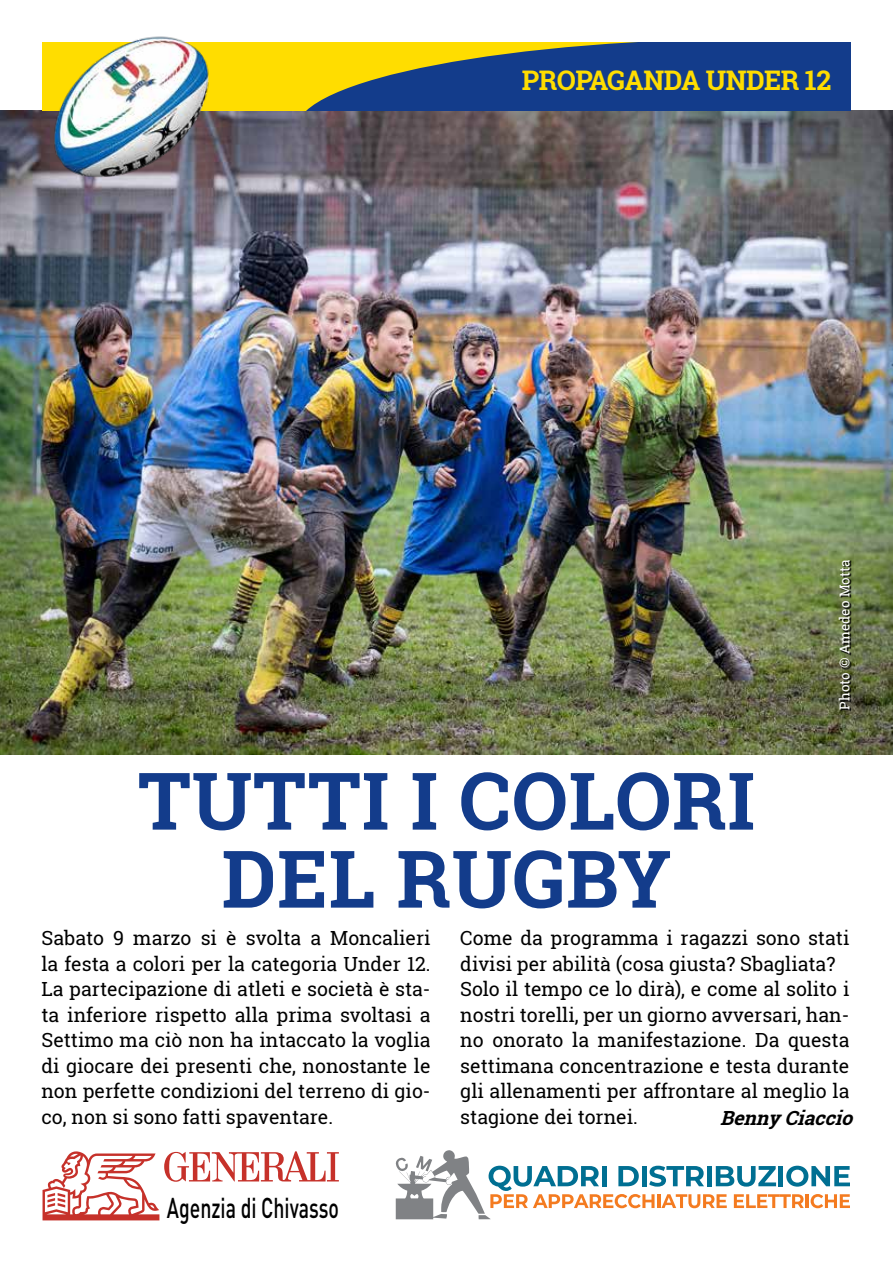
<style>
.page{position:relative;width:893px;height:1263px;background:#fff}
.page>*{position:absolute;margin:0;border:0;box-sizing:border-box;transform-origin:0 0}
.t1{font:700 79.5px/78px "Roboto Slab";letter-spacing:.01em;color:#133c8b;text-align:center}
.t2{font:500 28.35px "DIN Pro";color:#000;scale:.69 1}
.t3{font:700 27px "Roboto Slab";letter-spacing:-.02em;color:#fd0}
.t4{font:19.5px/25.5px "Roboto Slab";color:#000;text-align:justify}
.t5{font:italic 700 19.5px "Roboto Slab";color:#000}
.t6{font:13.5px "Roboto Slab";letter-spacing:.01em;color:#fff}
</style>
<div class="page">
<img style="left:0;top:111px;width:893px;height:644px">
<svg style="left:396px;top:1150px;width:454px;height:69px"></svg>
<svg style="left:43px;top:1151px;width:296px;height:69px"></svg>
<div style="left:43px;top:43px;width:807px;height:68px;background:#fd0"></div>
<svg style="left:306px;top:43px;width:544px;height:68px"></svg>
<img style="left:49px;top:36px;width:168px;height:155px">
<svg style="left:840px;top:561px;width:12px;height:151px;background:#4a5332"></svg>
<h3 class="t3" style="left:522px;top:61px;width:311px">PROPAGANDA UNDER 12</h3>
<h1 class="t1" style="left:138px;top:761px;width:619px">TUTTI I COLORI<br>DEL RUGBY</h1>
<p class="t6" style="left:835px;top:710px;width:152px;rotate:-90deg">Photo © Amedeo Motta</p>
<p class="t4" style="left:41px;top:925px;width:391px">Sabato 9 marzo si è svolta a Moncalieri la festa a colori per la categoria Under 12.<br>La partecipazione di atleti e società è sta&shy;ta inferiore rispetto alla prima svoltasi a Settimo ma ciò non ha intaccato la voglia di giocare dei presenti che, nonostante le non perfette condizioni del terreno di gio&shy;co, non si sono fatti spaventare.</p>
<p class="t4" style="left:460px;top:925px;width:391px;text-align:left">Come da programma i ragazzi sono stati divisi per abilità (cosa giusta? Sbagliata?<br>Solo il tempo ce lo dirà), e come al solito i nostri torelli, per un giorno avversari, han&shy;no onorato la manifestazione. Da questa settimana concentrazione e testa durante gli allenamenti per affrontare al meglio la stagione dei tornei.</p>
<p class="t5" style="left:720px;top:1105px;width:140px">BennyCiaccio</p>
<h2 class="t2" style="left:167px;top:1189px;width:251px">Agenzia di Chivasso</h2>
</div>
